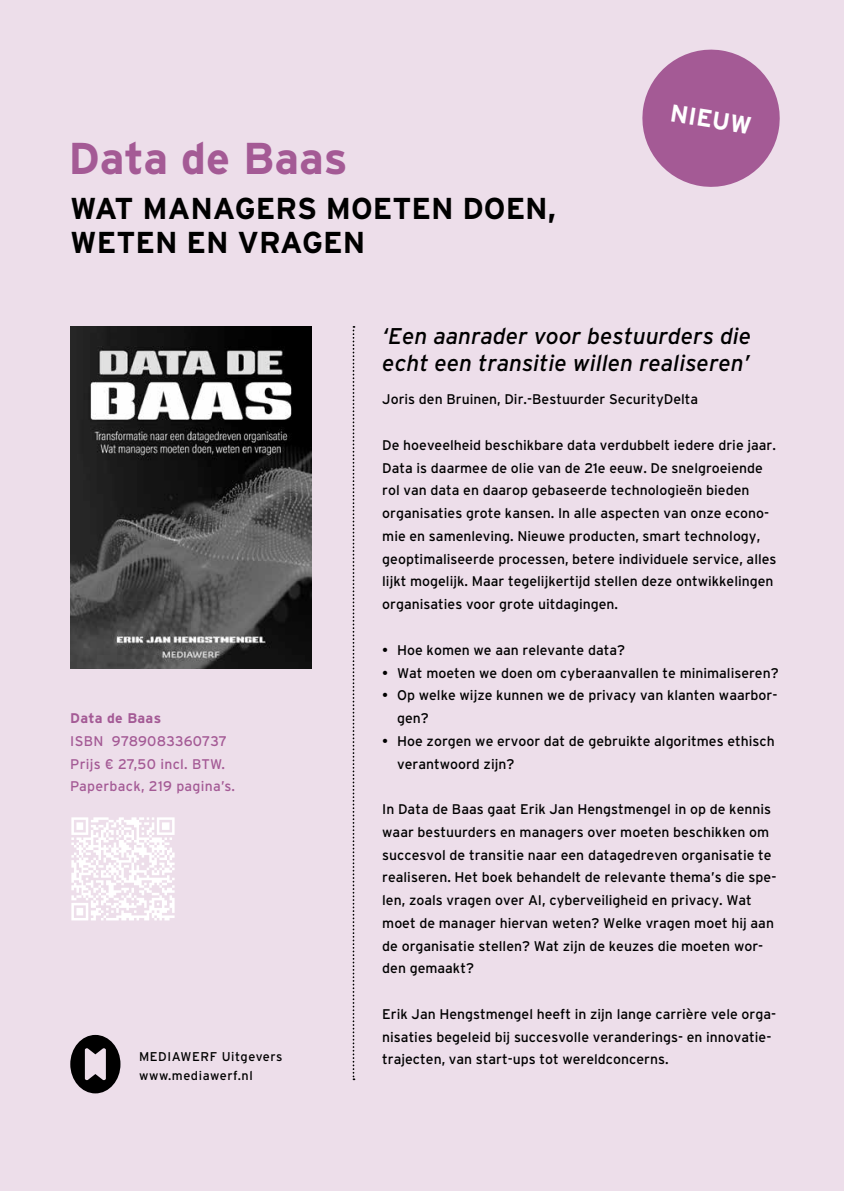
<style>
.page{position:relative;width:844px;height:1191px;background:#fff}
.page>*{position:absolute;margin:0;border:0;box-sizing:border-box;transform-origin:0 0}
.t1{font:700 44.45px "Interstate";color:#a45a95}
.t2{font:700 30.28px/33.9px "Interstate";color:#000}
.t3{font:700 24.5px "Interstate";color:#fff}
.t4{font:italic 22.75px/26.2px "Interstate";color:#000}
.t5{font:14px/22.8px "Interstate";color:#000}
.t6{font:14px/22.8px "Interstate";letter-spacing:.02em;color:#a45a95}
.t7{font:700 14px "Interstate";letter-spacing:.02em;color:#a45a95}
.t8{font:12.6px/19.9px "Interstate";letter-spacing:.045em;color:#000}
</style>
<div class="page">
<div style="left:0;top:0;width:843px;height:1191px;background:#eddeea"></div>
<svg style="left:70px;top:1035px;width:50px;height:58px"></svg>
<svg style="left:642px;top:49px;width:138px;height:138px"></svg>
<svg style="left:352px;top:326px;width:2px;height:754px"></svg>
<img style="left:70px;top:326px;width:242px;height:342px">
<img style="left:71px;top:817px;width:104px;height:104px">
<h1 class="t1" style="left:68px;top:133px;width:281px">Data de Baas</h1>
<h2 class="t2" style="left:70px;top:191px;width:487px">WAT MANAGERS MOETEN DOEN,<br>WETEN EN VRAGEN</h2>
<h3 class="t3" style="left:672px;top:99px;width:83px;rotate:9deg">NIEUW</h3>
<p class="t7" style="left:70px;top:710px;width:92px">Data de Baas</p>
<p class="t6" style="left:70px;top:729px;width:166px">ISBN 9789083360737<br>Prijs € 27,50 incl. BTW.<br>Paperback, 219 pagina’s.</p>
<p class="t8" style="left:139px;top:1046px;width:145px">MEDIAWERF Uitgevers www.mediawerf.nl</p>
<h3 class="t4" style="left:382px;top:323px;width:370px">‘Een aanrader voor bestuurders die echt een transitie willen realiseren’</h3>
<p class="t5" style="left:382px;top:388px;width:317px">Joris den Bruinen, Dir.-Bestuurder SecurityDelta</p>
<p class="t5" style="left:382px;top:433px;width:395px">De hoeveelheid beschikbare data verdubbelt iedere drie jaar.<br>Data is daarmee de olie van de 21e eeuw. De snelgroeiende rol van data en daarop gebaseerde technologieën bieden organisaties grote kansen. In alle aspecten van onze econo&shy;mie en samenleving. Nieuwe producten, smart technology, geoptimaliseerde processen, betere individuele service, alles lijkt mogelijk. Maar tegelijkertijd stellen deze ontwikkelingen organisaties voor grote uitdagingen.</p>
<p class="t5" style="left:382px;top:638px;width:244px">• Hoe komen we aan relevante data?</p>
<p class="t5" style="left:382px;top:661px;width:398px">• Wat moeten we doen om cyberaanvallen te minimaliseren?</p>
<p class="t5" style="left:397px;top:684px;width:382px;text-indent:-15px">• Op welke wijze kunnen we de privacy van klanten waarbor&shy;gen?</p>
<p class="t5" style="left:397px;top:729px;width:379px;text-indent:-15px">• Hoe zorgen we ervoor dat de gebruikte algoritmes ethisch verantwoord zijn?</p>
<p class="t5" style="left:382px;top:797px;width:395px">In Data de Baas gaat Erik Jan Hengstmengel in op de kennis waar bestuurders en managers over moeten beschikken om succesvol de transitie naar een datagedreven organisatie te realiseren. Het boek behandelt de relevante thema’s die spe&shy;len, zoals vragen over AI, cyberveiligheid en privacy. Wat moet de manager hiervan weten? Welke vragen moet hij aan de organisatie stellen? Wat zijn de keuzes die moeten wor&shy;den gemaakt?</p>
<p class="t5" style="left:382px;top:1002px;width:395px">Erik Jan Hengstmengel heeft in zijn lange carrière vele orga&shy;nisaties begeleid bij succesvolle veranderings- en innovatie&shy;trajecten, van start-ups tot wereldconcerns.</p>
</div>
